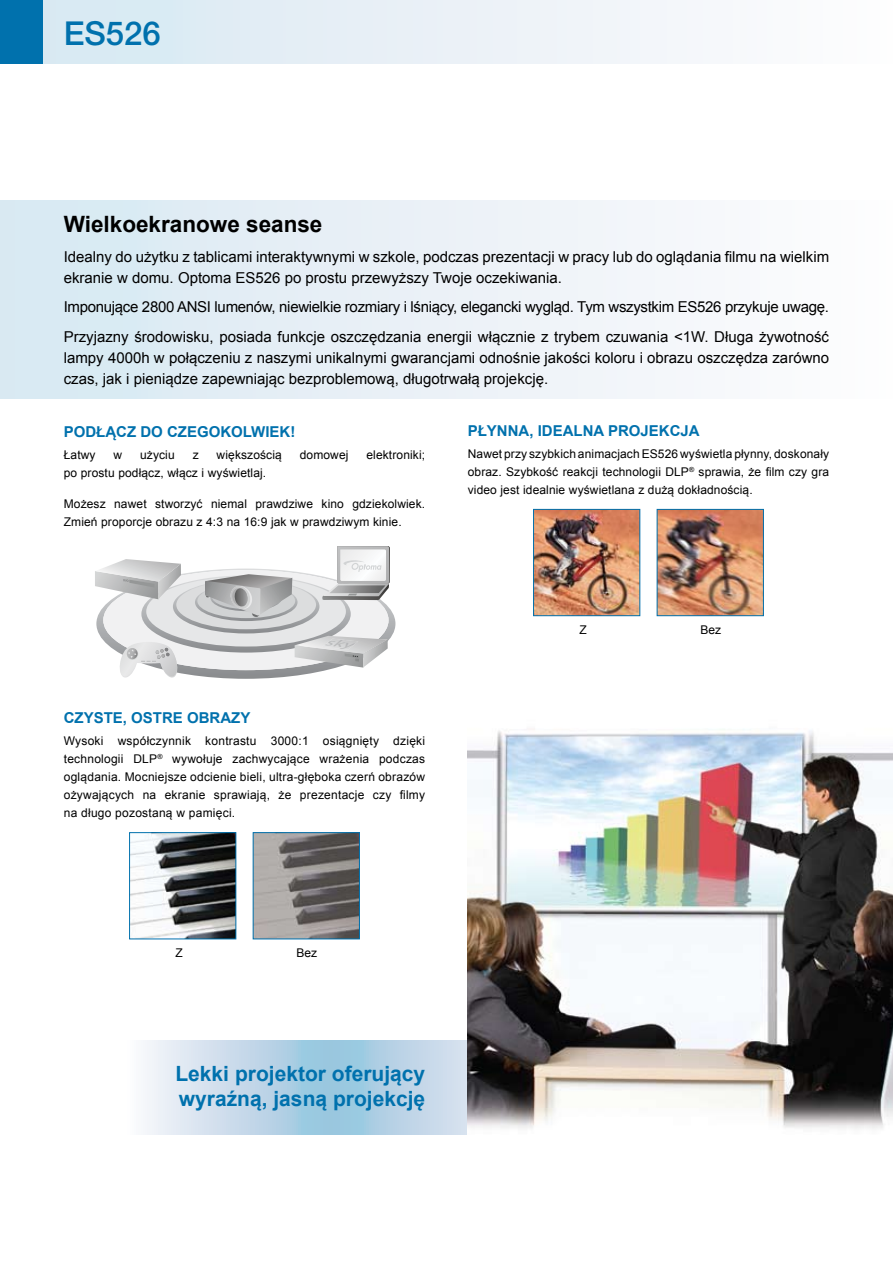
<style>
.page{position:relative;width:893px;height:1263px;background:#fff}
.page>*{position:absolute;margin:0;border:0;box-sizing:border-box;transform-origin:0 0}
.t1{font:500 33px "Helvetica Neue";color:#0071ad}
.t2{font:700 22.5px "Arial";color:#000}
.t3{font:700 21px/25.5px "Arial";color:#0071ad}
.t4{font:15px/21px "Arial";color:#000}
.t5{font:15px/29.5px "Arial";letter-spacing:-.02em;color:#000}
.t6{font:700 15px "Arial";color:#0071ad}
.t7{font:12px/18px "Arial";letter-spacing:.01em;color:#000;text-align:justify}
</style>
<div class="page">
<svg style="left:145px;top:1040px;width:323px;height:95px"></svg>
<img style="left:468px;top:729px;width:425px;height:400px">
<div style="left:0;top:0;width:43px;height:64px;background:#0071ad"></div>
<div style="left:0;top:200px;width:893px;height:198px;background:linear-gradient(to right,#d7e8f2,#fefcfd)"></div>
<img style="left:131px;top:834px;width:103px;height:103px">
<div style="left:129px;top:832px;width:107px;height:107px;border:1px solid #0071ad"></div>
<img style="left:255px;top:834px;width:103px;height:103px">
<div style="left:253px;top:832px;width:107px;height:107px;border:1px solid #0071ad"></div>
<div style="left:43px;top:0;width:850px;height:64px;background:linear-gradient(to right,#d7e8f2,#fefcfd)"></div>
<img style="left:535px;top:511px;width:103px;height:103px">
<div style="left:533px;top:509px;width:107px;height:107px;border:1px solid #0071ad"></div>
<img style="left:659px;top:511px;width:103px;height:103px">
<div style="left:657px;top:509px;width:107px;height:107px;border:1px solid #0071ad"></div>
<svg style="left:95px;top:546px;width:300px;height:133px"></svg>
<h1 class="t1" style="left:64px;top:14px;width:99px">ES526</h1>
<h2 class="t2" style="left:64px;top:210px;width:260px">Wielkoekranowe seanse</h2>
<p class="t4" style="left:64px;top:246px;width:767px">Idealny do użytku z tablicami interaktywnymi w szkole, podczas prezentacji w pracy lub do oglądania filmu na wielkim ekranie w domu. Optoma ES526 po prostu przewyższy Twoje oczekiwania.</p>
<p class="t5" style="left:64px;top:293px;width:767px">Imponujące 2800 ANSI lumenów, niewielkie rozmiary i lśniący, elegancki wygląd. Tym wszystkim ES526 przykuje uwagę.<br>Przyjazny środowisku, posiada funkcje oszczędzania energii włącznie z trybem czuwania &lt;1W. Długa żywotność</p>
<p class="t4" style="left:64px;top:347px;width:767px">lampy 4000h w połączeniu z naszymi unikalnymi gwarancjami odnośnie jakości koloru i obrazu oszczędza zarówno czas, jak i pieniądze zapewniając bezproblemową, długotrwałą projekcję.</p>
<p class="t6" style="left:64px;top:422px;width:233px">PODŁĄCZ DO CZEGOKOLWIEK!</p>
<p class="t7" style="left:64px;top:446px;width:33px">Łatwy</p>
<p class="t7" style="left:114px;top:446px;width:10px">w</p>
<p class="t7" style="left:140px;top:446px;width:36px">użyciu</p>
<p class="t7" style="left:193px;top:446px;width:7px">z</p>
<p class="t7" style="left:217px;top:446px;width:67px">większością</p>
<p class="t7" style="left:300px;top:446px;width:50px">domowej</p>
<p class="t7" style="left:366px;top:446px;width:60px">elektroniki;</p>
<p class="t7" style="left:64px;top:464px;width:204px">po prostu podłącz, włącz i wyświetlaj.</p>
<p class="t7" style="left:64px;top:495px;width:363px">Możesz nawet stworzyć niemal prawdziwe kino gdziekolwiek.<br>Zmień proporcje obrazu z 4:3 na 16:9 jak w prawdziwym kinie.</p>
<p class="t6" style="left:64px;top:708px;width:188px">CZYSTE, OSTRE OBRAZY</p>
<p class="t7" style="left:64px;top:732px;width:363px">Wysoki współczynnik kontrastu 3000:1 osiągnięty dzięki technologii DLP<sup>®</sup> wywołuje zachwycające wrażenia podczas oglądania. Mocniejsze odcienie bieli, ultra-głęboka czerń obrazów ożywających na ekranie sprawiają, że prezentacje czy filmy na długo pozostaną w pamięci.</p>
<p class="t6" style="left:468px;top:420px;width:233px">PŁYNNA, IDEALNA PROJEKCJA</p>
<p class="t7" style="left:468px;top:445px;width:363px">Nawet przy szybkich animacjach ES526 wyświetla płynny, doskonały obraz. Szybkość reakcji technologii DLP<sup>®</sup> sprawia, że film czy gra video jest idealnie wyświetlana z dużą dokładnością.</p>
<p class="t7" style="left:580px;top:621px;width:9px">Z</p>
<p class="t7" style="left:700px;top:621px;width:22px">Bez</p>
<p class="t7" style="left:176px;top:944px;width:9px">Z</p>
<p class="t7" style="left:296px;top:944px;width:22px">Bez</p>
<h3 class="t3" style="left:175px;top:1061px;width:251px">Lekki projektor oferujący wyraźną, jasną projekcję</h3>
</div>
